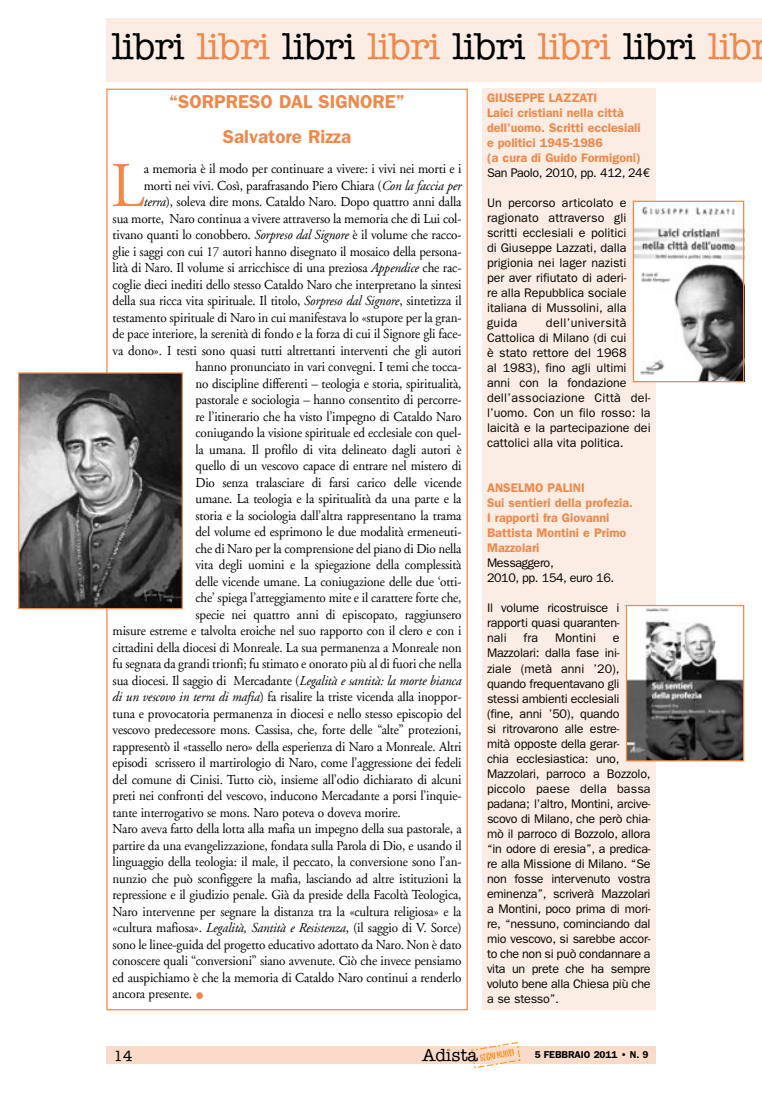
<style>
.page{position:relative;width:762px;height:1099px;background:#fff}
.page>*{position:absolute;margin:0;border:0;box-sizing:border-box;transform-origin:0 0}
.t1{font:63.5px "Adobe Garamond";color:#ef884a;scale:.95 1}
.t2{font:500 37.5px "American Typewriter LT";letter-spacing:-.02em;color:#000}
.t3{font:600 18.75px/35px "Franklin Gothic LT";color:#ef884a;text-align:center}
.t4{font:500 17.62px "American Typewriter LT";letter-spacing:-.005em;color:#000}
.t5{font:500 15px "American Typewriter LT";color:#000}
.t6{font:13.75px "Adobe Garamond";letter-spacing:-.01em;color:#000;scale:.95 1}
.t7{font:12.5px/15px "Franklin Gothic LT";letter-spacing:-.02em;color:#000;text-align:justify}
.t8{font:12.5px/15px "Franklin Gothic LT";color:#000}
.t9{font:600 12.5px/15px "Franklin Gothic LT";color:#ef884a}
.t10{font:12.5px "Franklin Gothic LT";letter-spacing:.005em;color:#000}
.t11{font:600 10px "Franklin Gothic LT";letter-spacing:-.005em;color:#000}
.s1{color:#ef884a}
.s2{font-style:italic}
</style>
<div class="page">
<div style="left:106px;top:1045px;width:550px;height:18px;background:#fadbc9"></div>
<svg style="left:471px;top:1042px;width:50px;height:26px"></svg>
<div style="left:482px;top:89px;width:174px;height:921px;background:#fcede4"></div>
<img style="left:635px;top:203px;width:107px;height:177px">
<div style="left:633px;top:201px;width:111px;height:181px;border:1px solid #ef884a"></div>
<img style="left:628px;top:607px;width:114px;height:152px">
<div style="left:626px;top:605px;width:118px;height:156px;border:1px solid #ef884a"></div>
<div style="left:106px;top:18px;width:656px;height:63px;background:#fcede4"></div>
<img style="left:20px;top:374px;width:161px;height:233px">
<div style="left:18px;top:372px;width:165px;height:237px;border:1px solid #ef884a"></div>
<h2 class="t2" style="left:111px;top:32px;width:661px">libri <span class="s1">libri</span> libri <span class="s1">libri</span> libri <span class="s1">libri</span> libri <span class="s1">libr</span></h2>
<h3 class="t3" style="left:169px;top:85px;width:237px">“SORPRESO DAL SIGNORE”<br>Salvatore Rizza</h3>
<h1 class="t1" style="left:111px;top:160px;width:37px">L</h1>
<p class="t6" style="left:144px;top:163px;width:336px">a memoria è il modo per continuare a vivere: i vivi nei morti e i</p>
<p class="t9" style="left:487px;top:91px;width:155px">GIUSEPPE LAZZATI<br>Laici cristiani nella città dell’uomo. Scritti ecclesiali e politici 1945-1986<br>(a cura di Guido Formigoni)</p>
<p class="t7" style="left:487px;top:167px;width:164px">San Paolo, 2010, pp. 412, 24€</p>
<p class="t7" style="left:487px;top:197px;width:141px">Un percorso articolato e ragionato attraverso gli scritti ecclesiali e politici di Giuseppe Lazzati, dalla prigionia nei lager nazisti per aver rifiutato di aderi&shy;re alla Repubblica sociale italiana di Mussolini, alla guida</p>
<p class="t6" style="left:144px;top:180px;width:336px">morti nei vivi. Così, parafrasando Piero Chiara (<span class="s2">Con la faccia per</span></p>
<p class="t6" style="left:144px;top:196px;width:336px"><span class="s2">terra</span>), soleva dire mons. Cataldo Naro. Dopo quattro anni dalla</p>
<p class="t6" style="left:113px;top:213px;width:369px">sua morte, Naro continua a vivere attraverso la memoria che di Lui col-</p>
<p class="t6" style="left:113px;top:229px;width:369px">tivano quanti lo conobbero. <span class="s2">Sorpreso dal Signore</span> è il volume che racco-</p>
<p class="t6" style="left:113px;top:246px;width:369px">glie i saggi con cui 17 autori hanno disegnato il mosaico della persona-</p>
<p class="t6" style="left:113px;top:262px;width:369px">lità di Naro. Il volume si arricchisce di una preziosa <span class="s2">Appendice</span> che rac-</p>
<p class="t6" style="left:113px;top:279px;width:369px">coglie dieci inediti dello stesso Cataldo Naro che interpretano la sintesi</p>
<p class="t6" style="left:113px;top:295px;width:369px">della sua ricca vita spirituale. Il titolo, <span class="s2">Sorpreso dal Signore</span>, sintetizza il</p>
<p class="t6" style="left:113px;top:312px;width:369px">testamento spirituale di Naro in cui manifestava lo «stupore per la gran-</p>
<p class="t6" style="left:113px;top:328px;width:369px">de pace interiore, la serenità di fondo e la forza di cui il Signore gli face-</p>
<p class="t6" style="left:113px;top:345px;width:369px">va dono». I testi sono quasi tutti altrettanti interventi che gli autori</p>
<p class="t6" style="left:195px;top:361px;width:282px">hanno pronunciato in vari convegni. I temi che tocca-</p>
<p class="t6" style="left:195px;top:378px;width:282px">no discipline differenti – teologia e storia, spiritualità,</p>
<p class="t6" style="left:195px;top:394px;width:282px">pastorale e sociologia – hanno consentito di percorre-</p>
<p class="t6" style="left:195px;top:411px;width:282px">re l’itinerario che ha visto l’impegno di Cataldo Naro</p>
<p class="t6" style="left:195px;top:427px;width:282px">coniugando la visione spirituale ed ecclesiale con quel-</p>
<p class="t6" style="left:195px;top:444px;width:282px">la umana. Il profilo di vita delineato dagli autori è</p>
<p class="t6" style="left:195px;top:460px;width:282px">quello di un vescovo capace di entrare nel mistero di</p>
<p class="t6" style="left:195px;top:477px;width:282px">Dio senza tralasciare di farsi carico delle vicende</p>
<p class="t6" style="left:195px;top:493px;width:282px">umane. La teologia e la spiritualità da una parte e la</p>
<p class="t6" style="left:195px;top:510px;width:282px">storia e la sociologia dall’altra rappresentano la trama</p>
<p class="t6" style="left:195px;top:526px;width:282px">del volume ed esprimono le due modalità ermeneuti-</p>
<p class="t6" style="left:195px;top:543px;width:282px">che di Naro per la comprensione del piano di Dio nella</p>
<p class="t6" style="left:195px;top:559px;width:282px">vita degli uomini e la spiegazione della complessità</p>
<p class="t6" style="left:195px;top:576px;width:282px">delle vicende umane. La coniugazione delle due ‘otti-</p>
<p class="t6" style="left:195px;top:592px;width:282px">che’ spiega l’atteggiamento mite e il carattere forte che,</p>
<p class="t6" style="left:195px;top:609px;width:282px">specie nei quattro anni di episcopato, raggiunsero</p>
<p class="t6" style="left:113px;top:625px;width:369px">misure estreme e talvolta eroiche nel suo rapporto con il clero e con i</p>
<p class="t6" style="left:113px;top:642px;width:369px">cittadini della diocesi di Monreale. La sua permanenza a Monreale non</p>
<p class="t6" style="left:113px;top:658px;width:369px">fu segnata da grandi trionfi; fu stimato e onorato più al di fuori che nella</p>
<p class="t6" style="left:113px;top:675px;width:369px">sua diocesi. Il saggio di Mercadante (<span class="s2">Legalità e santità: la morte bianca</span></p>
<p class="t6" style="left:113px;top:691px;width:369px"><span class="s2">di un vescovo in terra di mafia</span>) fa risalire la triste vicenda alla inoppor-</p>
<p class="t6" style="left:113px;top:708px;width:369px">tuna e provocatoria permanenza in diocesi e nello stesso episcopio del</p>
<p class="t6" style="left:113px;top:724px;width:369px">vescovo predecessore mons. Cassisa, che, forte delle “alte” protezioni,</p>
<p class="t6" style="left:113px;top:741px;width:369px">rappresentò il «tassello nero» della esperienza di Naro a Monreale. Altri</p>
<p class="t6" style="left:113px;top:757px;width:369px">episodi scrissero il martirologio di Naro, come l’aggressione dei fedeli</p>
<p class="t6" style="left:113px;top:774px;width:369px">del comune di Cinisi. Tutto ciò, insieme all’odio dichiarato di alcuni</p>
<p class="t6" style="left:113px;top:790px;width:369px">preti nei confronti del vescovo, inducono Mercadante a porsi l’inquie-</p>
<p class="t6" style="left:113px;top:807px;width:305px">tante interrogativo se mons. Naro poteva o doveva morire.</p>
<p class="t6" style="left:113px;top:823px;width:369px">Naro aveva fatto della lotta alla mafia un impegno della sua pastorale, a</p>
<p class="t6" style="left:113px;top:840px;width:369px">partire da una evangelizzazione, fondata sulla Parola di Dio, e usando il</p>
<p class="t6" style="left:113px;top:856px;width:369px">linguaggio della teologia: il male, il peccato, la conversione sono l’an-</p>
<p class="t6" style="left:113px;top:873px;width:369px">nunzio che può sconfiggere la mafia, lasciando ad altre istituzioni la</p>
<p class="t6" style="left:113px;top:889px;width:369px">repressione e il giudizio penale. Già da preside della Facoltà Teologica,</p>
<p class="t6" style="left:113px;top:906px;width:369px">Naro intervenne per segnare la distanza tra la «cultura religiosa» e la</p>
<p class="t6" style="left:113px;top:922px;width:369px">«cultura mafiosa». <span class="s2">Legalità, Santità e Resistenza</span>, (il saggio di V. Sorce)</p>
<p class="t6" style="left:113px;top:939px;width:369px">sono le linee-guida del progetto educativo adottato da Naro. Non è dato</p>
<p class="t6" style="left:113px;top:955px;width:369px">conoscere quali “conversioni” siano avvenute. Ciò che invece pensiamo</p>
<p class="t6" style="left:113px;top:972px;width:369px">ed auspichiamo è che la memoria di Cataldo Naro continui a renderlo</p>
<p class="t6" style="left:113px;top:988px;width:98px">ancora presente. <span class="s1">●</span></p>
<p class="t8" style="left:487px;top:317px;width:165px;text-indent:59px">dell’università<br>Cattolica di Milano (di cui<br>è stato rettore del 1968<br>al 1983), fino agli ultimi anni con la fondazione dell’associazione Città del&shy;l’uomo. Con un filo rosso: la laicità e la partecipazione dei cattolici alla vita politica.</p>
<p class="t9" style="left:487px;top:481px;width:147px">ANSELMO PALINI<br>Sui sentieri della profezia.<br>I rapporti fra Giovanni<br>Battista Montini e Primo<br>Mazzolari</p>
<p class="t7" style="left:487px;top:557px;width:129px">Messaggero,<br>2010, pp. 154, euro 16.</p>
<p class="t7" style="left:487px;top:602px;width:134px">Il volume ricostruisce i rapporti quasi quaranten&shy;nali</p>
<p class="t7" style="left:523px;top:632px;width:16px">fra</p>
<p class="t10" style="left:555px;top:634px;width:42px">Montini</p>
<p class="t7" style="left:487px;top:632px;width:165px;text-align:left;text-indent:126px">e<br>Mazzolari: dalla fase ini-<br>ziale (metà anni ’20), quando frequentavano gli stessi ambienti ecclesiali<br>(fine, anni ’50), quando<br>si ritrovarono alle estre-<br>mità opposte della gerar-<br>chia ecclesiastica: uno,<br>Mazzolari, parroco a Bozzolo, piccolo paese della bassa padana; l’altro, Montini, arcive&shy;scovo di Milano, che però chia&shy;mò il parroco di Bozzolo, allora “in odore di eresia”, a predica&shy;re alla Missione di Milano. “Se non fosse intervenuto vostra eminenza”, scriverà Mazzolari a Montini, poco prima di mori&shy;re, “nessuno, cominciando dal mio vescovo, si sarebbe accor&shy;to che non si può condannare a vita un prete che ha sempre voluto bene alla Chiesa più che a se stesso”.</p>
<p class="t5" style="left:113px;top:1049px;width:21px">14</p>
<p class="t4" style="left:422px;top:1047px;width:57px">Adista</p>
<p class="t11" style="left:535px;top:1051px;width:115px">5 FEBBRAIO 2011 • N. 9</p>
</div>
